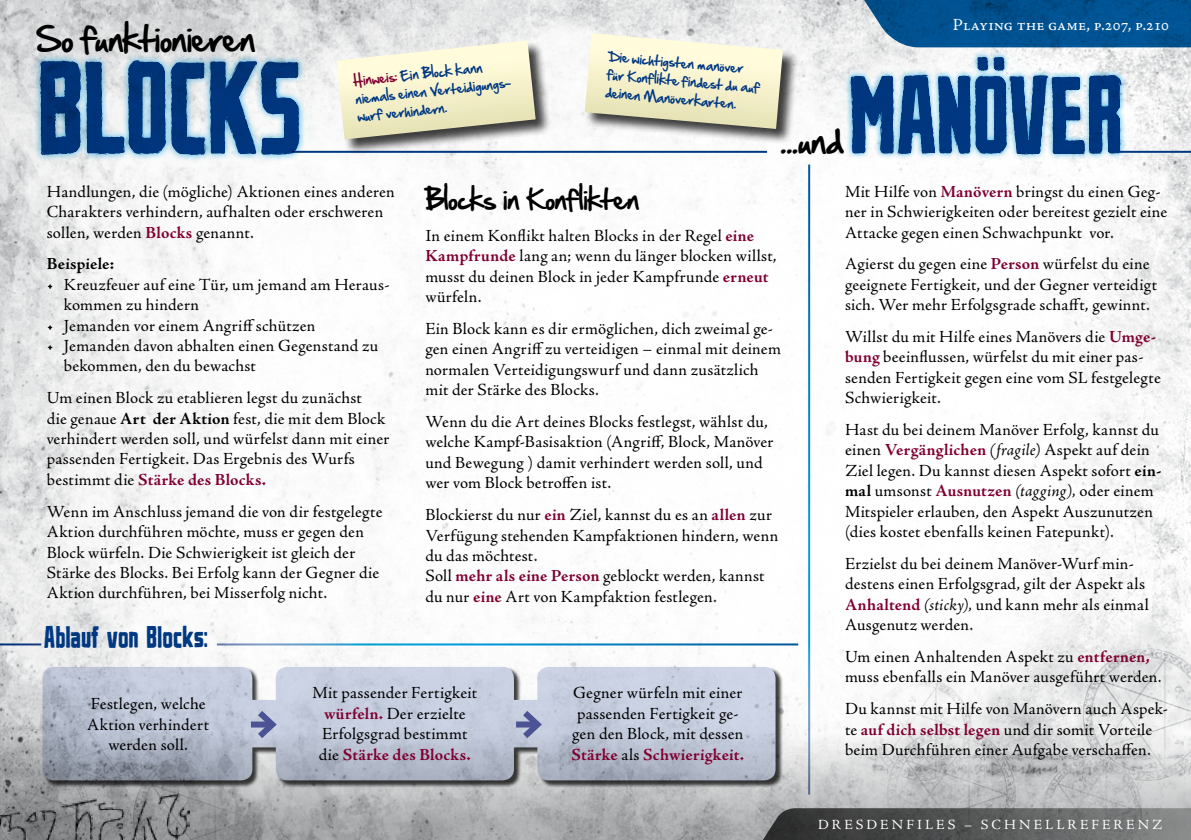
<style>
.page{position:relative;width:1191px;height:840px;background:#fff}
.page>*{position:absolute;margin:0;border:0;box-sizing:border-box;transform-origin:0 0}
.t1{font:129.6px "Urban Brush";letter-spacing:-.015em;color:#003882}
.t2{font:108.8px "Urban Brush";letter-spacing:-.01em;color:#003882}
.t3{font:30px "Hand Of Sean";letter-spacing:.005em;color:#000}
.t4{font:30px "Urban Brush";color:#003882}
.t5{font:24px "Hand Of Sean";letter-spacing:.015em;color:#000}
.t6{font:17px/20.4px "Adobe Jenson Pro";letter-spacing:.015em;color:#000}
.t7{font:17px "Adobe Jenson Pro";letter-spacing:.005em;color:#fff}
.t8{font:700 17px "Adobe Jenson Pro";letter-spacing:.01em;color:#000}
.t9{font:14px "Adobe Jenson Pro";letter-spacing:.22em;color:#fff}
.t10{font:12px/18px "Hand Of Sean";color:#003882}
.s1{color:#800031}
.s2{font-weight:700;color:#800031}
.s3{font-style:italic}
.s4{font-weight:700}
</style>
<div class="page">
<img style="left:0;top:0;width:1191px;height:635px">
<svg style="left:859px;top:0;width:332px;height:47px;background:#0f5b95"></svg>
<svg style="left:0;top:635px;width:1191px;height:204px"></svg>
<svg style="left:743px;top:807px;width:448px;height:32px;background:#616262"></svg>
<div style="left:43px;top:667px;width:740px;height:120px;background:#000;opacity:.75"></div>
<svg style="left:43px;top:666px;width:732px;height:114px;background:#bac1d1"></svg>
<hr style="left:292px;top:151px;width:475px;height:2px;background:#003882">
<div style="left:337px;top:41px;width:214px;height:114px;background:#000;opacity:.75"></div>
<svg style="left:336px;top:40px;width:199px;height:99px;background:#e6e3c6"></svg>
<img style="left:0;top:792px;width:189px;height:47px">
<div style="left:32px;top:53px;width:275px;height:109px;background:#009ee0;opacity:.75"></div>
<svg style="left:251px;top:704px;width:30px;height:40px"></svg>
<hr style="left:0;top:643px;width:41px;height:2px;background:#fff">
<hr style="left:217px;top:643px;width:581px;height:2px;background:#fff">
<svg style="left:517px;top:704px;width:29px;height:40px"></svg>
<div style="left:844px;top:51px;width:283px;height:109px;background:#009ee0;opacity:.75"></div>
<hr style="left:1118px;top:151px;width:73px;height:2px;background:#003882">
<hr style="left:808px;top:164px;width:2px;height:630px;background:#fff">
<div style="left:585px;top:33px;width:214px;height:111px;background:#000;opacity:.75"></div>
<svg style="left:584px;top:33px;width:199px;height:96px;background:#e8e5c7"></svg>
<h3 class="t3" style="left:37px;top:12px;width:220px">So funktionieren</h3>
<p class="t7" style="left:952px;top:15px;width:217px">Playing the game, p.207, p.210</p>
<p class="t10" style="left:353px;top:72px;width:157px;rotate:-6deg"><span class="s1">Hinweis:</span> Ein Block kann niemals einen Verteidigungs&shy;wurf verhindern.</p>
<p class="t10" style="left:610px;top:47px;width:154px;rotate:5deg">Die wichtigsten manöver für Konflikte findest du auf deinen Manöverkarten.</p>
<h2 class="t2" style="left:848px;top:48px;width:277px">Manöver</h2>
<p class="t6" style="left:845px;top:181px;width:324px">Mit Hilfe von <span class="s2">Manövern</span> bringst du einen Geg&shy;ner in Schwierigkeiten oder bereitest gezielt eine<br>Attacke gegen einen Schwachpunkt vor.</p>
<p class="t6" style="left:845px;top:254px;width:313px">Agierst du gegen eine <span class="s2">Person</span> würfelst du eine geeignete Fertigkeit, und der Gegner verteidigt sich. Wer mehr Erfolgsgrade schafft, gewinnt.</p>
<p class="t6" style="left:845px;top:326px;width:317px">Willst du mit Hilfe eines Manövers die <span class="s2">Umge&shy;bung</span> beeinflussen, würfelst du mit einer pas&shy;senden Fertigkeit gegen eine vom SL festgelegte Schwierigkeit.</p>
<p class="t6" style="left:845px;top:419px;width:318px">Hast du bei deinem Manöver Erfolg, kannst du einen <span class="s2">Vergänglichen</span> <span class="s3">(fragile)</span> Aspekt auf dein Ziel legen. Du kannst diesen Aspekt sofort <span class="s4">ein&shy;mal</span> umsonst <span class="s2">Ausnutzen</span> <span class="s3">(tagging),</span> oder einem Mitspieler erlauben, den Aspekt Auszunutzen (dies kostet ebenfalls keinen Fatepunkt).</p>
<p class="t6" style="left:845px;top:553px;width:305px">Erzielst du bei deinem Manöver-Wurf min&shy;destens einen Erfolgsgrad, gilt der Aspekt als <span class="s2">Anhaltend</span> <span class="s3">(sticky),</span> und kann mehr als einmal Ausgenutz werden.</p>
<p class="t6" style="left:845px;top:646px;width:318px">Um einen Anhaltenden Aspekt zu <span class="s2">entfernen, </span>muss ebenfalls ein Manöver ausgeführt werden.</p>
<p class="t6" style="left:845px;top:698px;width:324px">Du kannst mit Hilfe von Manövern auch Aspek&shy;te <span class="s2">auf dich selbst legen</span> und dir somit Vorteile beim Durchführen einer Aufgabe verschaffen.</p>
<h1 class="t1" style="left:36px;top:28px;width:267px">Blocks</h1>
<h3 class="t3" style="left:780px;top:114px;width:64px">...und</h3>
<h3 class="t5" style="left:425px;top:178px;width:215px">Blocks in Konflikten</h3>
<p class="t6" style="left:425px;top:226px;width:353px">In einem Konflikt halten Blocks in der Regel <span class="s2">eine Kampfrunde</span> lang an; wenn du länger blocken willst, musst du deinen Block in jeder Kampfrunde <span class="s2">erneut </span>würfeln.</p>
<p class="t6" style="left:425px;top:318px;width:357px">Ein Block kann es dir ermöglichen, dich zweimal ge&shy;gen einen Angriff zu verteidigen – einmal mit deinem normalen Verteidigungswurf und dann zusätzlich mit der Stärke des Blocks.</p>
<p class="t6" style="left:425px;top:411px;width:350px">Wenn du die Art deines Blocks festlegst, wählst du, welche Kampf-Basisaktion (Angriff, Block, Manöver und Bewegung ) damit verhindert werden soll, und wer vom Block betroffen ist.</p>
<p class="t6" style="left:425px;top:504px;width:354px">Blockierst du nur <span class="s2">ein</span> Ziel, kannst du es an <span class="s2">allen</span> zur Verfügung stehenden Kampfaktionen hindern, wenn du das möchtest.<br>Soll <span class="s2">mehr als eine Person</span> geblockt werden, kannst du nur <span class="s2">eine</span> Art von Kampfaktion festlegen.</p>
<p class="t6" style="left:47px;top:181px;width:350px">Handlungen, die (mögliche) Aktionen eines anderen<br>Charakters verhindern, aufhalten oder erschweren sollen, werden <span class="s2">Blocks</span> genannt.</p>
<p class="t8" style="left:47px;top:254px;width:69px">Beispiele:</p>
<p class="t6" style="left:64px;top:274px;width:327px;text-indent:-17px">• Kreuzfeuer auf eine Tür, um jemand am Heraus&shy;kommen zu hindern</p>
<p class="t6" style="left:47px;top:315px;width:270px">• Jemanden vor einem Angriff schützen</p>
<p class="t6" style="left:64px;top:335px;width:316px;text-indent:-17px">• Jemanden davon abhalten einen Gegenstand zu bekommen, den du bewachst</p>
<p class="t6" style="left:47px;top:388px;width:344px">Um einen Block zu etablieren legst du zunächst<br>die genaue <span class="s4">Art der Aktion</span> fest, die mit dem Block verhindert werden soll, und würfelst dann mit einer passenden Fertigkeit. Das Ergebnis des Wurfs bestimmt die <span class="s2">Stärke des Blocks.</span></p>
<p class="t6" style="left:47px;top:501px;width:337px">Wenn im Anschluss jemand die von dir festgelegte Aktion durchführen möchte, muss er gegen den Block würfeln. Die Schwierigkeit ist gleich der Stärke des Blocks. Bei Erfolg kann der Gegner die Aktion durchführen, bei Misserfolg nicht.</p>
<h3 class="t4" style="left:44px;top:618px;width:166px">Ablauf von Blocks:</h3>
<p class="t6" style="left:312px;top:682px;width:166px;text-align:center">Mit passender Fertigkeit <span class="s2">würfeln.</span> Der erzielte<br>Erfolgsgrad bestimmt die <span class="s2">Stärke des Blocks.</span></p>
<p class="t6" style="left:571px;top:682px;width:174px;text-align:center">Gegner würfeln mit einer passenden Fertigkeit ge&shy;gen den Block, mit dessen<br><span class="s2">Stärke</span> als <span class="s2">Schwierigkeit.</span></p>
<p class="t6" style="left:87px;top:693px;width:123px;text-align:center">Festlegen, welche<br>Aktion verhindert werden soll.</p>
<p class="t9" style="left:818px;top:816px;width:346px">DRESDENFILES – SCHNELLREFERENZ</p>
</div>
